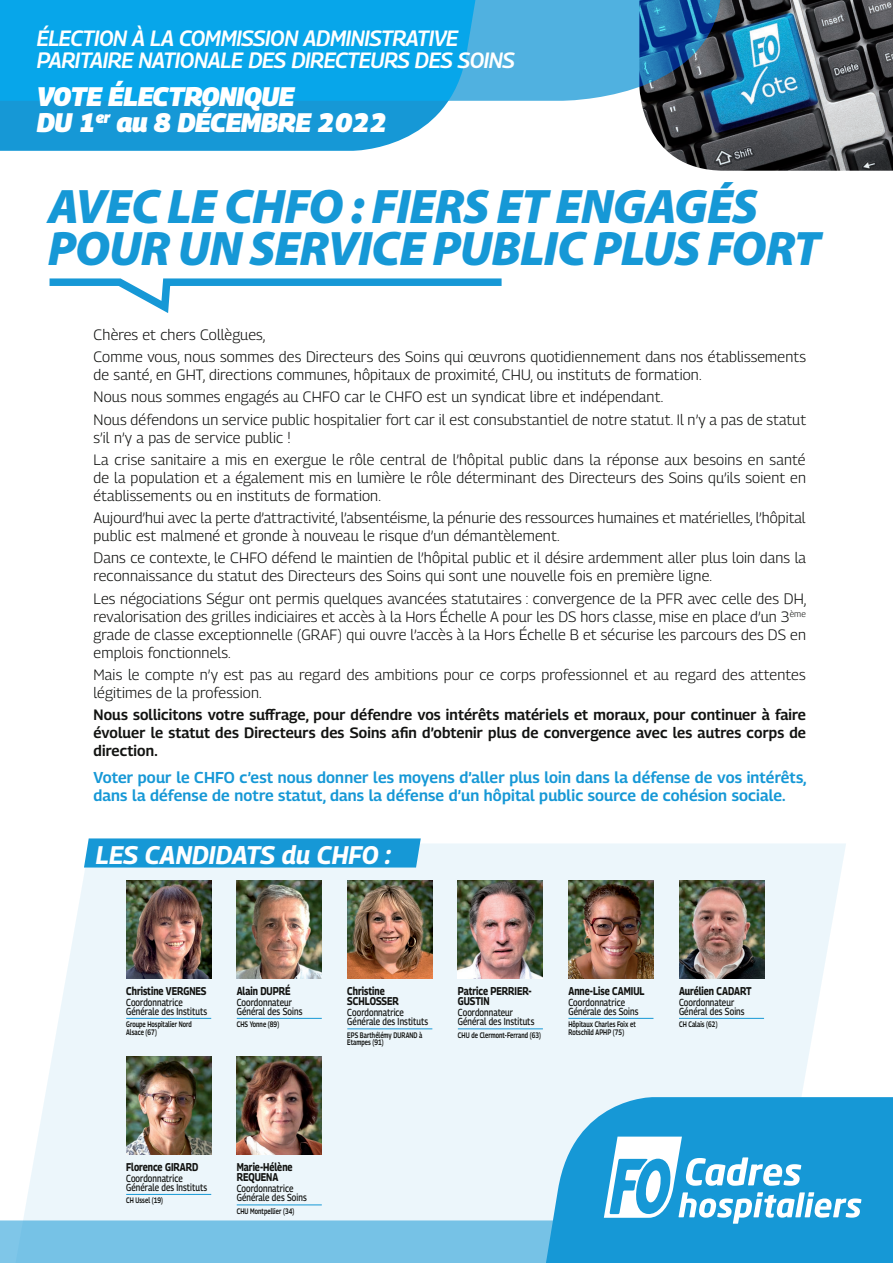
<style>
.page{position:relative;width:893px;height:1263px;background:#fff}
.page>*{position:absolute;margin:0;border:0;box-sizing:border-box;transform-origin:0 0}
.t1{font:italic 900 48.75px/42px "Myriad Pro";letter-spacing:-.02em;color:#1698d6}
.t2{font:italic 100 extra-condensed 26.85px/26.4px "Georama";letter-spacing:-.02em;color:#fff}
.t3{font:italic 100 extra-condensed 25.5px "Georama";color:#fff}
.t4{font:italic 100 extra-condensed 22.05px/21.8px "Georama";letter-spacing:-.02em;color:#fff}
.t5{font:100 extra-condensed 15.75px/18px "Georama";letter-spacing:.01em;color:#1698d6}
.t6{font:100 extra-condensed 15px/18px "Georama";letter-spacing:.01em;color:#121311}
.t7{font:100 extra-condensed 15px/18px "Georama";letter-spacing:.01em;color:#121311;text-align:justify}
.t8{font:100 extra-condensed 11.25px/10.5px "Georama";color:#121311;scale:.8 1}
.t9{font:100 extra-condensed 10.2px/9px "Georama";letter-spacing:.01em;color:#121311;scale:.8 1}
.t10{font:100 extra-condensed 7.95px/7.5px "Georama";letter-spacing:.01em;color:#121311;scale:.74 1}
</style>
<div class="page">
<img style="left:641px;top:0;width:252px;height:171px">
<svg style="left:38px;top:843px;width:808px;height:293px;background:#ebf4f8"></svg>
<div style="left:84px;top:838px;width:337px;height:29px;background:#1698d6"></div>
<svg style="left:509px;top:1097px;width:384px;height:166px;background:#40aadd"></svg>
<svg style="left:0;top:1136px;width:861px;height:127px;background:#94cfeb"></svg>
<img style="left:126px;top:881px;width:85px;height:97px">
<img style="left:679px;top:881px;width:85px;height:97px">
<img style="left:458px;top:881px;width:85px;height:97px">
<img style="left:237px;top:1057px;width:85px;height:97px">
<img style="left:237px;top:881px;width:85px;height:97px">
<img style="left:347px;top:881px;width:85px;height:97px">
<img style="left:126px;top:1057px;width:85px;height:97px">
<img style="left:568px;top:881px;width:85px;height:97px">
<hr style="left:126px;top:1018px;width:85px;height:1px;background:#1698d6">
<hr style="left:237px;top:1018px;width:85px;height:1px;background:#1698d6">
<hr style="left:347px;top:1028px;width:85px;height:1px;background:#1698d6">
<hr style="left:458px;top:1028px;width:85px;height:1px;background:#1698d6">
<hr style="left:568px;top:1018px;width:85px;height:1px;background:#1698d6">
<hr style="left:679px;top:1018px;width:85px;height:1px;background:#1698d6">
<hr style="left:126px;top:1194px;width:85px;height:1px;background:#1698d6">
<hr style="left:237px;top:1204px;width:85px;height:1px;background:#1698d6">
<svg style="left:0;top:101px;width:449px;height:50px;background:#269fd8"></svg>
<svg style="left:0;top:0;width:773px;height:101px;background:#1f9dd6"></svg>
<svg style="left:49px;top:278px;width:453px;height:35px"></svg>
<h3 class="t4" style="left:37px;top:27px;width:480px">ÉLECTION À LA COMMISSION ADMINISTRATIVE<br>PARITAIRE NATIONALE DES DIRECTEURS DES SOINS</h3>
<h2 class="t2" style="left:37px;top:83px;width:352px">VOTE ÉLECTRONIQUE<br>DU 1<sup>er</sup> au 8 DÉCEMBRE 2022</h2>
<h1 class="t1" style="left:48px;top:183px;width:774px">AVEC LE CHFO : FIERS ET ENGAGÉS<br>POUR UN SERVICE PUBLIC PLUS FORT</h1>
<p class="t6" style="left:94px;top:323px;width:714px;line-height:22.2px">Chères et chers Collègues,<br>Comme vous, nous sommes des Directeurs des Soins qui œuvrons quotidiennement dans nos établissements</p>
<p class="t6" style="left:94px;top:363px;width:714px;line-height:22.2px">de santé, en GHT, directions communes, hôpitaux de proximité, CHU, ou instituts de formation.<br>Nous nous sommes engagés au CHFO car le CHFO est un syndicat libre et indépendant.<br>Nous défendons un service public hospitalier fort car il est consubstantiel de notre statut. Il n’y a pas de statut</p>
<p class="t6" style="left:94px;top:426px;width:713px;line-height:22.2px">s’il n’y a pas de service public !<br>La crise sanitaire a mis en exergue le rôle central de l’hôpital public dans la réponse aux besoins en santé</p>
<p class="t6" style="left:94px;top:468px;width:714px">de la population et a également mis en lumière le rôle déterminant des Directeurs des Soins qu’ils soient en établissements ou en instituts de formation.</p>
<p class="t6" style="left:94px;top:508px;width:714px">Aujourd’hui avec la perte d’attractivité, l’absentéisme, la pénurie des ressources humaines et matérielles, l’hôpital public est malmené et gronde à nouveau le risque d’un démantèlement.</p>
<p class="t6" style="left:94px;top:549px;width:714px">Dans ce contexte, le CHFO défend le maintien de l’hôpital public et il désire ardemment aller plus loin dans la reconnaissance du statut des Directeurs des Soins qui sont une nouvelle fois en première ligne.</p>
<p class="t6" style="left:94px;top:589px;width:714px;text-align:justify">Les négociations Ségur ont permis quelques avancées statutaires : convergence de la PFR avec celle des DH, revalorisation des grilles indiciaires et accès à la Hors Échelle A pour les DS hors classe, mise en place d’un 3<sup>ème </sup>grade de classe exceptionnelle (GRAF) qui ouvre l’accès à la Hors Échelle B et sécurise les parcours des DS en emplois fonctionnels.</p>
<p class="t6" style="left:94px;top:665px;width:714px">Mais le compte n’y est pas au regard des ambitions pour ce corps professionnel et au regard des attentes légitimes de la profession.</p>
<p class="t7" style="left:94px;top:705px;width:714px">Nous sollicitons votre suffrage, pour défendre vos intérêts matériels et moraux, pour continuer à faire évoluer le statut des Directeurs des Soins afin d’obtenir plus de convergence avec les autres corps de direction.</p>
<p class="t5" style="left:94px;top:768px;width:715px">Voter pour le CHFO c’est nous donner les moyens d’aller plus loin dans la défense de vos intérêts, dans la défense de notre statut, dans la défense d’un hôpital public source de cohésion sociale.</p>
<h3 class="t3" style="left:96px;top:836px;width:296px">LES CANDIDATS du CHFO :</h3>
<p class="t8" style="left:126px;top:985px;width:102px">Christine VERGNES</p>
<p class="t9" style="left:126px;top:997px;width:103px">Coordonnatrice<br>Générale des Instituts</p>
<p class="t10" style="left:126px;top:1020px;width:90px">Groupe Hospitalier Nord<br>Alsace (67)</p>
<p class="t8" style="left:237px;top:985px;width:69px">Alain DUPRÉ</p>
<p class="t9" style="left:237px;top:997px;width:84px">Coordonnateur<br>Général des Soins</p>
<p class="t10" style="left:237px;top:1020px;width:59px">CHS Yonne (89)</p>
<p class="t8" style="left:347px;top:985px;width:66px">Christine<br>SCHLOSSER</p>
<p class="t9" style="left:347px;top:1008px;width:103px">Coordonnatrice<br>Générale des Instituts</p>
<p class="t10" style="left:347px;top:1031px;width:103px">EPS Barthélémy DURAND à<br>Etampes (91)</p>
<p class="t8" style="left:458px;top:985px;width:94px">Patrice Perrier-<br>Gustin</p>
<p class="t9" style="left:458px;top:1008px;width:97px">Coordonnateur<br>Général des Instituts</p>
<p class="t10" style="left:458px;top:1031px;width:114px">CHU de Clermont-Ferrand (63)</p>
<p class="t8" style="left:568px;top:985px;width:97px">Anne-Lise CAMIUL</p>
<p class="t9" style="left:568px;top:997px;width:89px">Coordonnatrice<br>Générale des Soins</p>
<p class="t10" style="left:568px;top:1020px;width:92px">Hôpitaux Charles Foix et<br>Rotschild APHP (75)</p>
<p class="t8" style="left:679px;top:985px;width:92px">Aurélien CADART</p>
<p class="t9" style="left:679px;top:997px;width:84px">Coordonnateur<br>Général des Soins</p>
<p class="t10" style="left:679px;top:1020px;width:54px">CH Calais (62)</p>
<p class="t8" style="left:126px;top:1161px;width:92px">Florence GIRARD</p>
<p class="t9" style="left:126px;top:1173px;width:103px">Coordonnatrice<br>Générale des Instituts</p>
<p class="t10" style="left:126px;top:1196px;width:51px">CH Ussel (19)</p>
<p class="t8" style="left:237px;top:1161px;width:71px">Marie-Hélène<br>REQUENA</p>
<p class="t9" style="left:237px;top:1184px;width:89px">Coordonnatrice<br>Générale des Soins</p>
<p class="t10" style="left:237px;top:1207px;width:79px">CHU Montpellier (34)</p>
</div>
